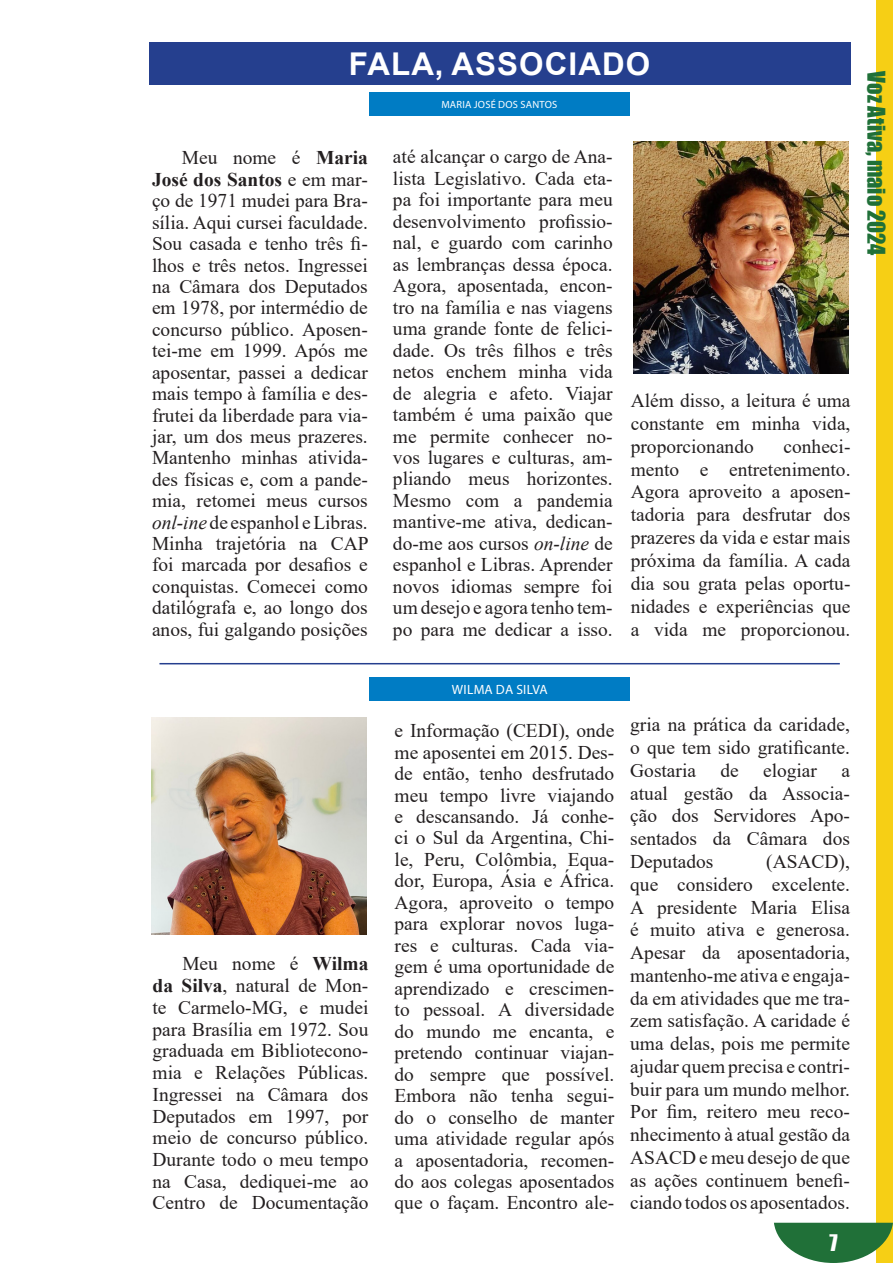
<style>
.page{position:relative;width:893px;height:1263px;background:#fff}
.page>*{position:absolute;margin:0;border:0;box-sizing:border-box;transform-origin:0 0}
.t1{font:700 31.35px "Arial";letter-spacing:.035em;color:#fff}
.t2{font:22.5px "Impact";color:#207038}
.t3{font:21px "Impact";color:#fff}
.t4{font:19.5px/21.5px "Times New Roman";color:#231f20;text-align:justify}
.t5{font:13.5px "Myriad Pro";letter-spacing:.02em;color:#fff}
.t6{font:10.5px "Myriad Pro";letter-spacing:.02em;color:#fff}
.s1{font-weight:700}
.s2{font-style:italic}
</style>
<div class="page">
<div style="left:876px;top:0;width:17px;height:1263px;background:#f6cf15"></div>
<svg style="left:774px;top:1223px;width:119px;height:40px"></svg>
<div style="left:149px;top:42px;width:701px;height:43px;background:#253f8e"></div>
<img style="left:151px;top:718px;width:215px;height:217px">
<div style="left:369px;top:677px;width:261px;height:24px;background:#007cc4"></div>
<hr style="left:159px;top:663px;width:681px;height:1px;background:#253f8e">
<img style="left:634px;top:141px;width:215px;height:232px">
<div style="left:369px;top:92px;width:261px;height:24px;background:#007cc4"></div>
<p class="t1" style="left:349px;top:42px;width:303px">FALA, ASSOCIADO</p>
<p class="t6" style="left:441px;top:98px;width:117px">MARIA JOSÉ DOS SANTOS</p>
<p class="t4" style="left:152px;top:147px;width:218px;text-indent:30px">Meu nome é <span class="s1">Maria José dos Santos</span> e em mar&shy;ço de 1971 mudei para Bra&shy;sília. Aqui cursei faculdade.<br>Sou casada e tenho três fi&shy;lhos e três netos. Ingressei na Câmara dos Deputados em 1978, por intermédio de concurso público. Aposen&shy;tei-me em 1999. Após me aposentar, passei a dedicar mais tempo à família e des&shy;frutei da liberdade para via&shy;jar, um dos meus prazeres.<br>Mantenho minhas ativida&shy;des físicas e, com a pande&shy;mia, retomei meus cursos <span class="s2">onl-ine</span> de espanhol e Libras.<br>Minha trajetória na CAP foi marcada por desafios e conquistas. Comecei como datilógrafa e, ao longo dos anos, fui galgando posições</p>
<p class="t4" style="left:393px;top:145px;width:221px">até alcançar o cargo de Ana&shy;lista Legislativo. Cada eta&shy;pa foi importante para meu desenvolvimento profissio&shy;nal, e guardo com carinho as lembranças dessa época.<br>Agora, aposentada, encon&shy;tro na família e nas viagens uma grande fonte de felici&shy;dade. Os três filhos e três netos enchem minha vida de alegria e afeto. Viajar também é uma paixão que me permite conhecer no&shy;vos lugares e culturas, am&shy;pliando meus horizontes.<br>Mesmo com a pandemia mantive-me ativa, dedican&shy;do-me aos cursos <span class="s2">on-line</span> de espanhol e Libras. Aprender novos idiomas sempre foi um desejo e agora tenho tem&shy;po para me dedicar a isso.</p>
<p class="t4" style="left:631px;top:388px;width:221px;line-height:23px">Além disso, a leitura é uma constante em minha vida, proporcionando</p>
<p class="t4" style="left:631px;top:434px;width:221px;line-height:23px;text-indent:153px">conheci&shy;mento e entretenimento.<br>Agora aproveito a aposen&shy;tadoria para desfrutar dos prazeres da vida e estar mais próxima da família. A cada dia sou grata pelas oportu&shy;nidades e experiências que a vida me proporcionou.</p>
<p class="t2" style="left:894px;top:71px;width:186px;rotate:90deg">Voz Ativa, maio 2024</p>
<p class="t4" style="left:153px;top:952px;width:217px;text-indent:30px">Meu nome é <span class="s1">Wilma da Silva</span>, natural de Mon&shy;te Carmelo-MG, e mudei para Brasília em 1972. Sou graduada em Bibliotecono&shy;mia e Relações Públicas.<br>Ingressei na Câmara dos Deputados em 1997, por meio de concurso público.<br>Durante todo o meu tempo na Casa, dediquei-me ao Centro de Documentação</p>
<p class="t5" style="left:452px;top:681px;width:97px">WILMA DA SILVA</p>
<p class="t4" style="left:395px;top:719px;width:221px">e Informação (CEDI), onde me aposentei em 2015. Des&shy;de então, tenho desfrutado meu tempo livre viajando e descansando. Já conhe&shy;ci o Sul da Argentina, Chi&shy;le, Peru, Colômbia, Equa&shy;dor, Europa, Ásia e África.<br>Agora, aproveito o tempo para explorar novos luga&shy;res e culturas. Cada via&shy;gem é uma oportunidade de aprendizado e crescimen&shy;to pessoal. A diversidade do mundo me encanta, e pretendo continuar viajan&shy;do sempre que possível.<br>Embora não tenha segui&shy;do o conselho de manter uma atividade regular após a aposentadoria, recomen&shy;do aos colegas aposentados que o façam. Encontro ale-</p>
<p class="t4" style="left:630px;top:713px;width:221px;line-height:22.8px">gria na prática da caridade, o que tem sido gratificante.<br>Gostaria</p>
<p class="t4" style="left:720px;top:759px;width:20px">de</p>
<p class="t4" style="left:763px;top:759px;width:55px">elogiar</p>
<p class="t4" style="left:630px;top:758px;width:221px;line-height:22.8px;text-indent:211px">a atual gestão da Associa&shy;ção dos Servidores Apo&shy;sentados da Câmara dos Deputados</p>
<p class="t4" style="left:630px;top:849px;width:221px;line-height:22.8px;text-indent:136px">(ASACD), que considero excelente.<br>A presidente Maria Elisa é muito ativa e generosa.<br>Apesar da aposentadoria, mantenho-me ativa e engaja&shy;da em atividades que me tra&shy;zem satisfação. A caridade é uma delas, pois me permite ajudar quem precisa e contri&shy;buir para um mundo melhor.<br>Por fim, reitero meu reco&shy;nhecimento à atual gestão da ASACD e meu desejo de que as ações continuem benefi&shy;ciando todos os aposentados.</p>
<p class="t3" style="left:829px;top:1226px;width:10px">7</p>
</div>
